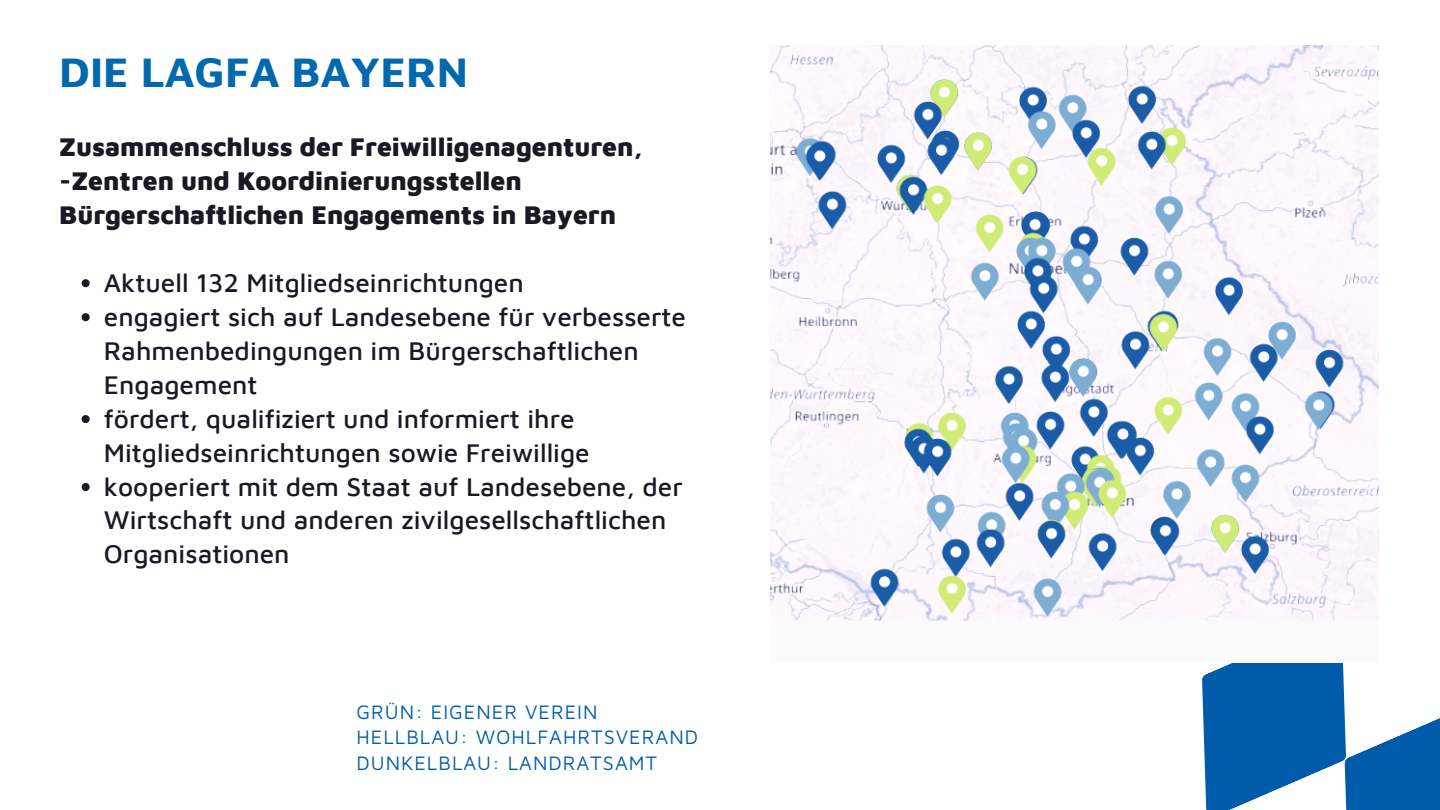
<style>
.page{position:relative;width:1440px;height:810px;background:#fff}
.page>*{position:absolute;margin:0;border:0;box-sizing:border-box;transform-origin:0 0}
.t1{font:700 43.3px "Maven Pro";color:#0269af}
.t2{font:500 26.2px/34px "Maven Pro";color:#191824}
.t3{font:900 26.2px/34px "Maven Pro";color:#191824}
.t4{font:20px "Maven Pro";letter-spacing:.05em;color:#005dab}
</style>
<div class="page">
<svg style="left:1202px;top:616px;width:238px;height:194px"></svg>
<svg style="left:82px;top:279px;width:8px;height:8px"></svg>
<svg style="left:82px;top:313px;width:8px;height:8px"></svg>
<svg style="left:82px;top:415px;width:8px;height:8px"></svg>
<svg style="left:82px;top:483px;width:8px;height:8px"></svg>
<img style="left:771px;top:46px;width:607px;height:616px">
<p class="t1" style="left:59px;top:45px;width:410px">DIE LAGFA BAYERN</p>
<p class="t3" style="left:59px;top:129px;width:585px">Zusammenschluss der Freiwilligenagenturen,</p>
<p class="t3" style="left:59px;top:163px;width:558px">-Zentren und Koordinierungsstellen<br>Bürgerschaftlichen Engagements in Bayern</p>
<p class="t2" style="left:104px;top:265px;width:421px">Aktuell 132 Mitgliedseinrichtungen</p>
<p class="t2" style="left:104px;top:299px;width:584px">engagiert sich auf Landesebene für verbesserte<br>Rahmenbedingungen im Bürgerschaftlichen<br>Engagement</p>
<p class="t2" style="left:104px;top:401px;width:487px">fördert, qualifiziert und informiert ihre<br>Mitgliedseinrichtungen sowie Freiwillige</p>
<p class="t2" style="left:104px;top:469px;width:581px">kooperiert mit dem Staat auf Landesebene, der<br>Wirtschaft und anderen zivilgesellschaftlichen<br>Organisationen</p>
<p class="t4" style="left:357px;top:699px;width:243px">GRÜN: EIGENER VEREIN</p>
<p class="t4" style="left:357px;top:725px;width:343px">HELLBLAU: WOHLFAHRTSVERAND</p>
<p class="t4" style="left:357px;top:750px;width:302px">DUNKELBLAU: LANDRATSAMT</p>
</div>
